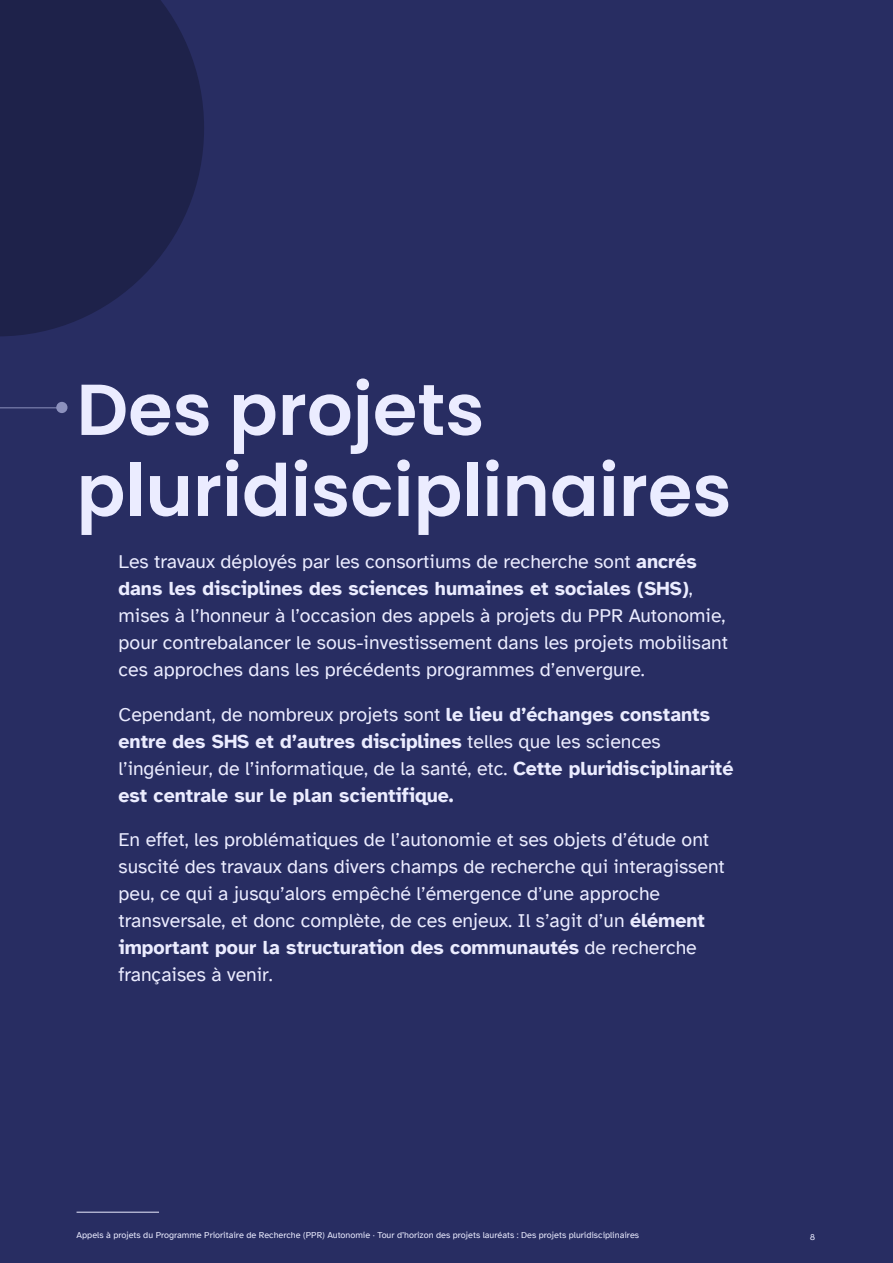
<style>
.page{position:relative;width:893px;height:1263px;background:#282d62}
.page>*{position:absolute;margin:0;border:0;box-sizing:border-box;transform-origin:0 0}
.Chapitre_H1{font:600 72px/81px "Poppins";color:#ebecff}
.P_chapitres{font:19.5px/27px "Atkinson Hyperlegible";color:#ebecff}
.P_chapitres-2{font:700 19.5px/27px "Atkinson Hyperlegible";color:#ebecff}
.t1{font:9px "Atkinson Hyperlegible";color:#ebecff}
.s1{font-weight:700}
.s2{font-weight:400}
</style>
<div class="page">
<svg style="left:0;top:0;width:204px;height:336px;background:#1f234d"></svg>
<hr style="left:77px;top:1212px;width:82px;height:1px;background:#ebecff">
<hr style="left:0;top:407px;width:57px;height:1px;background:#8c91bd">
<div style="left:56px;top:402px;width:11px;height:11px;background:#8c91bd;border-radius:50%"></div>
<h1 class="Chapitre_H1" style="left:77px;top:370px;width:656px">Des projets pluridisciplinaires</h1>
<p class="P_chapitres" style="left:119px;top:549px;width:611px">Les travaux déployés par les consortiums de recherche sont <span class="s1">ancrés dans les disciplines des sciences humaines et sociales (SHS)</span>, mises à l’honneur à l’occasion des appels à projets du PPR Autonomie, pour contrebalancer le sous-investissement dans les projets mobilisant ces approches dans les précédents programmes d’envergure.</p>
<p class="P_chapitres-2" style="left:119px;top:700px;width:616px"><span class="s2">Cependant, de nombreux projets sont</span> le lieu d’échanges constants entre des SHS et d’autres disciplines <span class="s2">telles que les sciences l’ingénieur, de l’informatique, de la santé, etc.</span> Cette pluridisciplinarité est centrale sur le plan scientifique.</p>
<p class="P_chapitres" style="left:119px;top:826px;width:608px">En effet, les problématiques de l’autonomie et ses objets d’étude ont suscité des travaux dans divers champs de recherche qui interagissent peu, ce qui a jusqu’alors empêché l’émergence d’une approche transversale, et donc complète, de ces enjeux. Il s’agit d’un <span class="s1">élément important pour la structuration des communautés</span> de recherche françaises à venir.</p>
<p class="t1" style="left:77px;top:1229px;width:564px">Appels à projets du Programme Prioritaire de Recherche (PPR) Autonomie · Tour d’horizon des projets lauréats : Des projets pluridisciplinaires</p>
<p class="t1" style="left:810px;top:1232px;width:7px">8</p>
</div>
